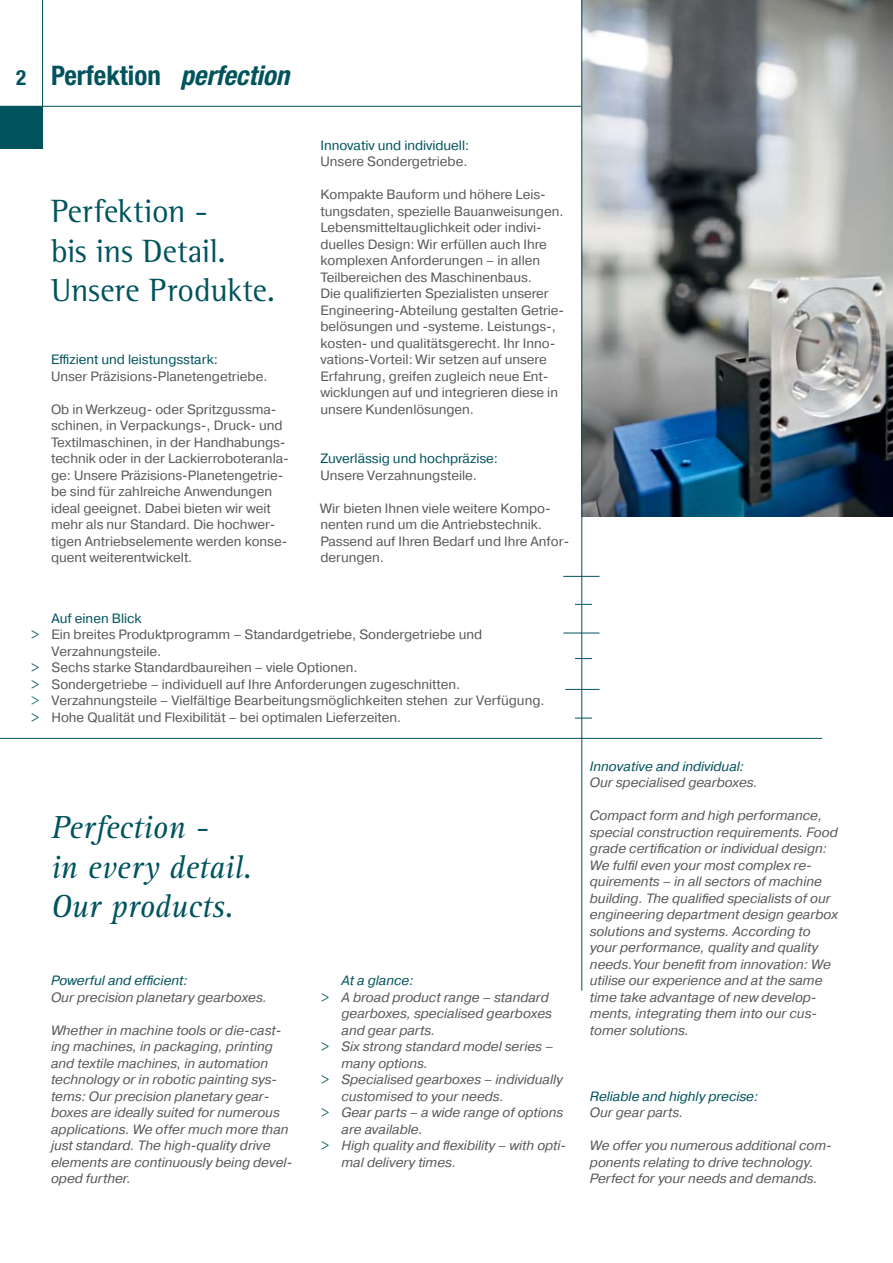
<style>
.page{position:relative;width:893px;height:1263px;background:#fff}
.page>*{position:absolute;margin:0;border:0;box-sizing:border-box;transform-origin:0 0}
.t1{font:33px/39.6px "Rotis Semi Serif";color:#00535d}
.t2{font:italic 33px/39.6px "Rotis Serif";color:#00535d}
.t3{font:700 condensed 27px "Helvetica Neue LT Std";color:#00535d}
.t4{font:700 condensed 21px "Helvetica Neue LT Std";color:#00535d}
.t5{font:13.5px/16.5px "Pragmatica";letter-spacing:-.005em;color:#58595b}
.t6{font:italic 13.5px/16.5px "Pragmatica";letter-spacing:-.005em;color:#58595b}
.t7{font:13.5px/16.5px "Pragmatica";letter-spacing:-.005em;color:#00535d}
.t8{font:italic 13.5px/16.5px "Pragmatica";letter-spacing:-.005em;color:#00535d}
.s1{font-style:italic}
.s2{color:#00535d}
.s3{color:#58595b}
.s4{color:#006b77}
.s5{font-style:normal;color:#00535d}
</style>
<div class="page">
<hr style="left:0;top:106px;width:892px;height:1px;background:#00535d">
<img style="left:582px;top:0;width:310px;height:517px">
<hr style="left:0;top:738px;width:822px;height:1px;background:#00535d">
<hr style="left:581px;top:0;width:1px;height:991px;background:#00535d">
<hr style="left:42px;top:0;width:1px;height:149px;background:#00535d">
<div style="left:0;top:106px;width:43px;height:43px;background:#00535d"></div>
<hr style="left:563px;top:576px;width:36px;height:1px;background:#00535d">
<hr style="left:565px;top:689px;width:34px;height:1px;background:#00535d">
<hr style="left:563px;top:633px;width:36px;height:1px;background:#00535d">
<svg style="left:575px;top:604px;width:17px;height:1px"></svg>
<svg style="left:575px;top:658px;width:17px;height:1px"></svg>
<svg style="left:575px;top:718px;width:17px;height:1px"></svg>
<p class="t4" style="left:16px;top:70px;width:12px">2</p>
<p class="t3" style="left:51px;top:66px;width:240px">Perfektion <span class="s1">perfection</span></p>
<p class="t1" style="left:51px;top:194px;width:225px">Perfektion -<br>bis ins Detail.<br>Unsere Produkte.</p>
<p class="t5" style="left:51px;top:352px;width:218px"><span class="s2">Effizient und leistungsstark:<br></span>Unser Präzisions-Planetengetriebe.</p>
<p class="t5" style="left:51px;top:402px;width:239px">Ob in Werkzeug- oder Spritzgussma&shy;schinen, in Verpackungs-, Druck- und Textilmaschinen, in der Handhabungs&shy;technik oder in der Lackierroboteranla&shy;ge: Unsere Präzisions-Planetengetrie&shy;be sind für zahlreiche Anwendungen ideal geeignet. Dabei bieten wir weit mehr als nur Standard. Die hochwer&shy;tigen Antriebselemente werden konse&shy;quent weiterentwickelt.</p>
<p class="t7" style="left:320px;top:138px;width:150px">Innovativ und individuell:<br><span class="s3">Unsere Sondergetriebe.</span></p>
<p class="t5" style="left:320px;top:187px;width:245px">Kompakte Bauform und höhere Leis&shy;tungsdaten, spezielle Bauanweisungen.<br>Lebensmitteltauglichkeit oder indivi&shy;duelles Design: Wir erfüllen auch Ihre komplexen Anforderungen – in allen Teilbereichen des Maschinenbaus.<br>Die qualifizierten Spezialisten unserer Engineering-Abteilung gestalten Getrie&shy;belösungen und -systeme. Leistungs-, kosten- und qualitätsgerecht. Ihr Inno&shy;vations-Vorteil: Wir setzen auf unsere Erfahrung, greifen zugleich neue Ent&shy;wicklungen auf und integrieren diese in unsere Kundenlösungen.</p>
<p class="t7" style="left:320px;top:451px;width:179px">Zuverlässig und hochpräzise:<br><span class="s3">Unsere Verzahnungsteile.</span></p>
<p class="t5" style="left:320px;top:501px;width:250px">Wir bieten Ihnen viele weitere Kompo&shy;nenten rund um die Antriebstechnik.<br>Passend auf Ihren Bedarf und Ihre Anfor&shy;derungen.</p>
<p class="t7" style="left:51px;top:611px;width:92px">Auf einen Blick</p>
<p class="t5" style="left:30px;top:628px;width:453px"><span class="s2">&gt;</span> Ein breites Produktprogramm – Standardgetriebe, Sondergetriebe und</p>
<p class="t5" style="left:51px;top:644px;width:111px">Verzahnungsteile.</p>
<p class="t5" style="left:30px;top:661px;width:328px"><span class="s2">&gt;</span> Sechs starke Standardbaureihen – viele Optionen.</p>
<p class="t5" style="left:30px;top:677px;width:431px"><span class="s2">&gt;</span> Sondergetriebe – individuell auf Ihre Anforderungen zugeschnitten.</p>
<p class="t5" style="left:30px;top:694px;width:515px"><span class="s4">&gt;</span> Verzahnungsteile – Vielfältige Bearbeitungsmöglichkeiten stehen zur Verfügung.</p>
<p class="t5" style="left:30px;top:710px;width:372px"><span class="s2">&gt;</span> Hohe Qualität und Flexibilität – bei optimalen Lieferzeiten.</p>
<p class="t2" style="left:51px;top:810px;width:203px">Perfection -<br>in every detail.<br>Our products.</p>
<p class="t6" style="left:51px;top:973px;width:217px"><span class="s2">Powerful and efficient:<br></span>Our precision planetary gearboxes.</p>
<p class="t6" style="left:51px;top:1023px;width:243px">Whether in machine tools or die-cast&shy;ing machines, in packaging, printing and textile machines, in automation technology or in robotic painting sys&shy;tems: Our precision planetary gear&shy;boxes are ideally suited for numerous applications. We offer much more than just standard. The high-quality drive elements are continuously being devel&shy;oped further.</p>
<p class="t8" style="left:341px;top:973px;width:74px">At a glance:</p>
<p class="t6" style="left:320px;top:990px;width:230px"><span class="s5">&gt;</span> A broad product range – standard</p>
<p class="t6" style="left:341px;top:1006px;width:212px">gearboxes, specialised gearboxes</p>
<p class="t6" style="left:341px;top:1023px;width:95px">and gear parts.</p>
<p class="t6" style="left:320px;top:1039px;width:234px"><span class="s5">&gt;</span> Six strong standard model series –</p>
<p class="t6" style="left:341px;top:1056px;width:88px">many options.</p>
<p class="t6" style="left:320px;top:1072px;width:244px"><span class="s5">&gt;</span> Specialised gearboxes – individually</p>
<p class="t6" style="left:341px;top:1089px;width:164px">customised to your needs.</p>
<p class="t6" style="left:320px;top:1105px;width:244px"><span class="s5">&gt;</span> Gear parts – a wide range of options</p>
<p class="t6" style="left:341px;top:1122px;width:83px">are available.</p>
<p class="t6" style="left:320px;top:1138px;width:247px"><span class="s5">&gt;</span> High quality and flexibility – with opti-</p>
<p class="t6" style="left:341px;top:1155px;width:116px">mal delivery times.</p>
<p class="t8" style="left:590px;top:759px;width:169px">Innovative and individual:<br><span class="s3">Our specialised gearboxes.</span></p>
<p class="t6" style="left:590px;top:808px;width:249px">Compact form and high performance, special construction requirements. Food grade certification or individual design:<br>We fulfil even your most complex re&shy;quirements – in all sectors of machine building. The qualified specialists of our engineering department design gearbox solutions and systems. According to your performance, quality and quality needs.Your benefit from innovation: We utilise our experience and at the same time take advantage of new develop&shy;ments, integrating them into our cus&shy;tomer solutions.</p>
<p class="t8" style="left:590px;top:1089px;width:170px">Reliable and highly precise:<br><span class="s3">Our gear parts.</span></p>
<p class="t6" style="left:590px;top:1138px;width:243px">We offer you numerous additional com&shy;ponents relating to drive technology.<br>Perfect for your needs and demands.</p>
</div>
